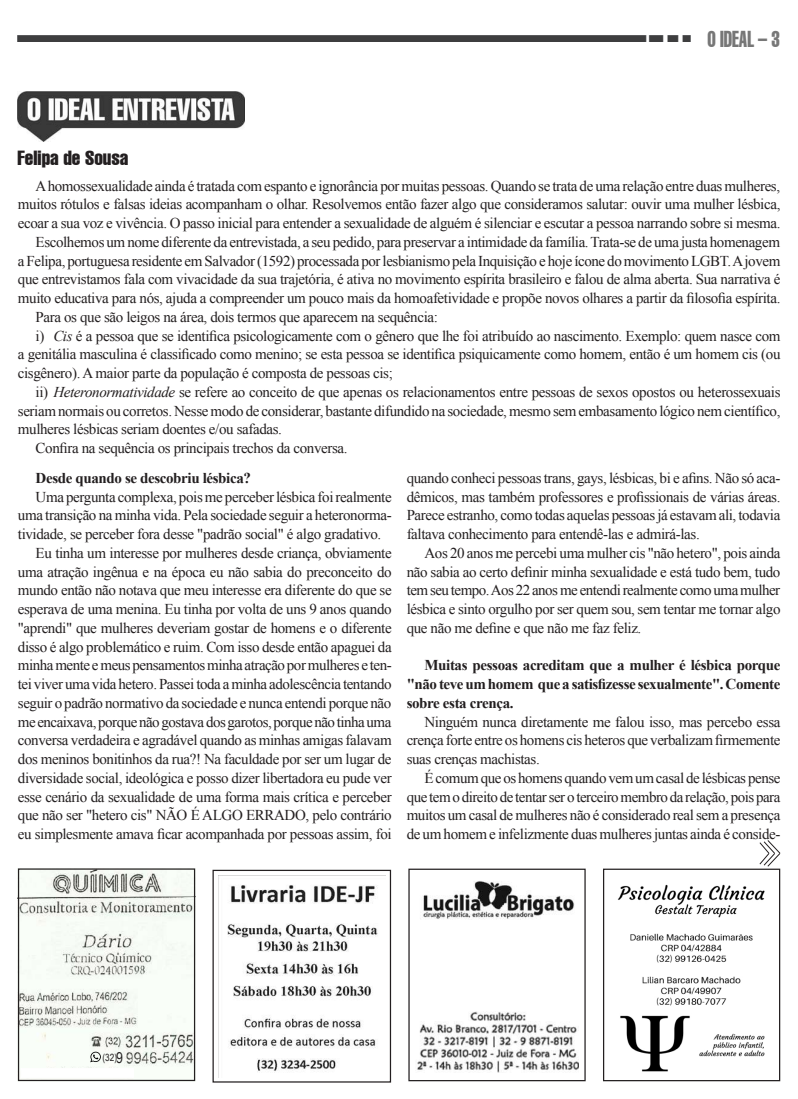
<style>
.page{position:relative;width:798px;height:1099px;background:#fff}
.page>*{position:absolute;margin:0;border:0;box-sizing:border-box;transform-origin:0 0}
.t1{font:extra-condensed 22.5px "Helvetica";color:#777;scale:.8 1}
.t2{font:extra-condensed 20px "Helvetica";color:#231f20}
.t3{font:15px/18.8px "Times New Roman";letter-spacing:-.025em;color:#231f20;text-align:justify}
.t4{font:700 15px/18.8px "Times New Roman";letter-spacing:-.025em;color:#231f20;text-align:justify}
.t5{font:10px "Arial Narrow";color:#231f20}
.s1{font-style:italic}
.s2{font-size:15px}
</style>
<div class="page">
<img style="left:18px;top:35px;width:672px;height:7px">
<img style="left:20px;top:870px;width:173px;height:209px">
<div style="left:18px;top:868px;width:177px;height:213px;border:1px solid #231f20"></div>
<svg style="left:90px;top:1051px;width:11px;height:11px"></svg>
<div style="left:21px;top:1067px;width:113px;height:10px;background:#fff"></div>
<img style="left:604px;top:873px;width:161px;height:203px">
<div style="left:602px;top:868px;width:178px;height:213px;border:1px solid #231f20"></div>
<div style="left:212px;top:869px;width:179px;height:213px;border:1px solid #231f20"></div>
<img style="left:218px;top:875px;width:167px;height:202px">
<img style="left:417px;top:881px;width:161px;height:191px">
<div style="left:408px;top:868px;width:177px;height:213px;border:1px solid #231f20"></div>
<img style="left:18px;top:91px;width:226px;height:51px">
<svg style="left:759px;top:840px;width:21px;height:27px"></svg>
<h1 class="t1" style="left:707px;top:25px;width:92px">O IDEAL – 3</h1>
<h2 class="t2" style="left:18px;top:145px;width:112px">Felipa de Sousa</h2>
<p class="t3" style="left:36px;top:176px;width:745px">A homossexualidade ainda é tratada com espanto e ignorância por muitas pessoas. Quando se trata de uma relação entre duas mulheres,</p>
<p class="t3" style="left:18px;top:194px;width:763px">muitos rótulos e falsas ideias acompanham o olhar. Resolvemos então fazer algo que consideramos salutar: ouvir uma mulher lésbica,</p>
<p class="t3" style="left:18px;top:213px;width:763px">ecoar a sua voz e vivência. O passo inicial para entender a sexualidade de alguém é silenciar e escutar a pessoa narrando sobre si mesma.</p>
<p class="t3" style="left:36px;top:232px;width:745px">Escolhemos um nome diferente da entrevistada, a seu pedido, para preservar a intimidade da família. Trata-se de uma justa homenagem</p>
<p class="t3" style="left:18px;top:251px;width:763px">a Felipa, portuguesa residente em Salvador (1592) processada por lesbianismo pela Inquisição e hoje ícone do movimento LGBT. A jovem</p>
<p class="t3" style="left:18px;top:269px;width:764px">que entrevistamos fala com vivacidade da sua trajetória, é ativa no movimento espírita brasileiro e falou de alma aberta. Sua narrativa é</p>
<p class="t3" style="left:18px;top:288px;width:763px">muito educativa para nós, ajuda a compreender um pouco mais da homoafetividade e propõe novos olhares a partir da filosofia espírita.</p>
<p class="t3" style="left:36px;top:307px;width:403px">Para os que são leigos na área, dois termos que aparecem na sequência:</p>
<p class="t3" style="left:36px;top:326px;width:746px">i) <span class="s1">Cis</span> é a pessoa que se identifica psicologicamente com o gênero que lhe foi atribuído ao nascimento. Exemplo: quem nasce com</p>
<p class="t3" style="left:18px;top:344px;width:763px">a genitália masculina é classificado como menino; se esta pessoa se identifica psiquicamente como homem, então é um homem cis (ou</p>
<p class="t3" style="left:18px;top:363px;width:376px">cisgênero). A maior parte da população é composta de pessoas cis;</p>
<p class="t3" style="left:36px;top:382px;width:746px">ii) <span class="s1">Heteronormatividade</span> se refere ao conceito de que apenas os relacionamentos entre pessoas de sexos opostos ou heterossexuais</p>
<p class="t3" style="left:18px;top:401px;width:763px">seriam normais ou corretos. Nesse modo de considerar, bastante difundido na sociedade, mesmo sem embasamento lógico nem científico,</p>
<p class="t3" style="left:18px;top:419px;width:265px">mulheres lésbicas seriam doentes e/ou safadas.</p>
<p class="t3" style="left:36px;top:438px;width:313px">Confira na sequência os principais trechos da conversa.</p>
<p class="t4" style="left:36px;top:468px;width:217px">Desde quando se descobriu lésbica?</p>
<p class="t3" style="left:36px;top:486px;width:357px">Uma pergunta complexa, pois me perceber lésbica foi realmente</p>
<p class="t3" style="left:18px;top:505px;width:375px">uma transição na minha vida. Pela sociedade seguir a heteronorma-</p>
<p class="t3" style="left:18px;top:524px;width:365px">tividade, se perceber fora desse "padrão social" é algo gradativo.</p>
<p class="t3" style="left:36px;top:543px;width:357px">Eu tinha um interesse por mulheres desde criança, obviamente</p>
<p class="t3" style="left:18px;top:561px;width:375px">uma atração ingênua e na época eu não sabia do preconceito do</p>
<p class="t3" style="left:18px;top:580px;width:375px">mundo então não notava que meu interesse era diferente do que se</p>
<p class="t3" style="left:18px;top:599px;width:375px">esperava de uma menina. Eu tinha por volta de uns 9 anos quando</p>
<p class="t3" style="left:18px;top:618px;width:375px">"aprendi" que mulheres deveriam gostar de homens e o diferente</p>
<p class="t3" style="left:18px;top:636px;width:375px">disso é algo problemático e ruim. Com isso desde então apaguei da</p>
<p class="t3" style="left:18px;top:655px;width:375px">minha mente e meus pensamentos minha atração por mulheres e ten-</p>
<p class="t3" style="left:18px;top:674px;width:375px">tei viver uma vida hetero. Passei toda a minha adolescência tentando</p>
<p class="t3" style="left:18px;top:693px;width:375px">seguir o padrão normativo da sociedade e nunca entendi porque não</p>
<p class="t3" style="left:18px;top:711px;width:375px">me encaixava, porque não gostava dos garotos, porque não tinha uma</p>
<p class="t3" style="left:18px;top:730px;width:375px">conversa verdadeira e agradável quando as minhas amigas falavam</p>
<p class="t3" style="left:18px;top:749px;width:375px">dos meninos bonitinhos da rua?! Na faculdade por ser um lugar de</p>
<p class="t3" style="left:18px;top:768px;width:375px">diversidade social, ideológica e posso dizer libertadora eu pude ver</p>
<p class="t3" style="left:18px;top:786px;width:375px">esse cenário da sexualidade de uma forma mais crítica e perceber</p>
<p class="t3" style="left:18px;top:805px;width:375px">que não ser "hetero cis" NÃO É ALGO ERRADO, pelo contrário</p>
<p class="t3" style="left:18px;top:824px;width:375px">eu simplesmente amava ficar acompanhada por pessoas assim, foi</p>
<p class="t3" style="left:406px;top:468px;width:375px">quando conheci pessoas trans, gays, lésbicas, bi e afins. Não só aca&shy;dêmicos, mas também professores e profissionais de várias áreas.<br>Parece estranho, como todas aquelas pessoas já estavam ali, todavia faltava conhecimento para entendê-las e admirá-las.</p>
<p class="t3" style="left:406px;top:543px;width:375px;text-indent:18px">Aos 20 anos me percebi uma mulher cis "não hetero", pois ainda não sabia ao certo definir minha sexualidade e está tudo bem, tudo tem seu tempo. Aos 22 anos me entendi realmente como uma mulher lésbica e sinto orgulho por ser quem sou, sem tentar me tornar algo que não me define e que não me faz feliz.</p>
<p class="t4" style="left:406px;top:655px;width:375px;text-indent:18px">Muitas pessoas acreditam que a mulher é lésbica porque "não teve um homem que a satisfizesse sexualmente". Comente sobre esta crença.</p>
<p class="t3" style="left:406px;top:711px;width:375px;text-indent:18px">Ninguém nunca diretamente me falou isso, mas percebo essa crença forte entre os homens cis heteros que verbalizam firmemente suas crenças machistas.</p>
<p class="t3" style="left:406px;top:768px;width:375px;text-indent:18px">É comum que os homens quando vem um casal de lésbicas pense que tem o direito de tentar ser o terceiro membro da relação, pois para muitos um casal de mulheres não é considerado real sem a presença de um homem e infelizmente duas mulheres juntas ainda é conside-</p>
<p class="t5" style="left:102px;top:1049px;width:22px">(32) <span class="s2">9</span></p>
</div>
